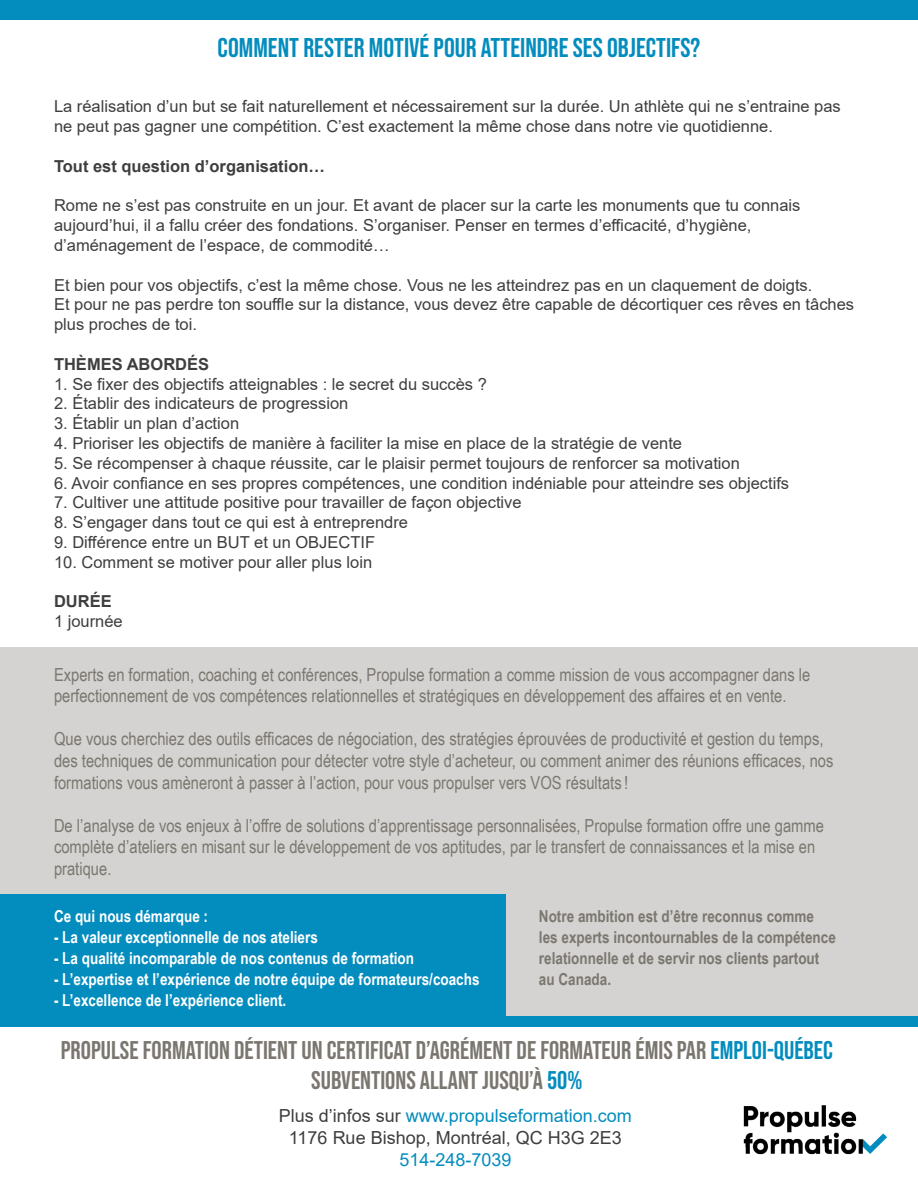
<style>
.page{position:relative;width:918px;height:1188px;background:#fff}
.page>*{position:absolute;margin:0;border:0;box-sizing:border-box;transform-origin:0 0}
.t1{font:27px "Bebas Neue";color:#038cbe}
.t2{font:25.5px "Bebas Neue";color:#7b7770}
.t3{font:18px/21.6px "Arial Narrow";color:#7b7770}
.t4{font:18px "Arial";color:#038cbe}
.t5{font:18px "Arial";color:#3e3e3f}
.t6{font:16.5px/19.8px "Arial";color:#3e3e3f}
.t7{font:700 16.5px "Arial Narrow";color:#fff}
.t8{font:700 16.5px/21px "Arial Narrow";color:#7b7770}
.t9{font:700 16.5px "Arial";color:#3e3e3f}
.s1{color:#038cbe}
.s2{color:#3e3e3f}
</style>
<div class="page">
<div style="left:0;top:647px;width:918px;height:369px;background:#d4d3d1"></div>
<img style="left:743px;top:1105px;width:144px;height:50px">
<div style="left:0;top:0;width:918px;height:20px;background:#038cbe"></div>
<div style="left:0;top:1016px;width:918px;height:11px;background:#038cbe"></div>
<div style="left:0;top:894px;width:506px;height:126px;background:#038cbe"></div>
<p class="t1" style="left:218px;top:33px;width:484px">COMMENT RESTER MOTIVÉ POUR ATTEINDRE SES OBJECTIFS?</p>
<p class="t6" style="left:54px;top:97px;width:788px">La réalisation d’un but se fait naturellement et nécessairement sur la durée. Un athlète qui ne s’entraine pas</p>
<p class="t6" style="left:54px;top:116px;width:721px">ne peut pas gagner une compétition. C’est exactement la même chose dans notre vie quotidienne.</p>
<p class="t9" style="left:54px;top:154px;width:273px">Tout est question d’organisation…</p>
<p class="t6" style="left:54px;top:196px;width:748px">Rome ne s’est pas construite en un jour. Et avant de placer sur la carte les monuments que tu connais aujourd’hui, il a fallu créer des fondations. S’organiser. Penser en termes d’efficacité, d’hygiène, d’aménagement de l’espace, de commodité…</p>
<p class="t6" style="left:54px;top:275px;width:760px">Et bien pour vos objectifs, c’est la même chose. Vous ne les atteindrez pas en un claquement de doigts.</p>
<p class="t6" style="left:54px;top:295px;width:802px">Et pour ne pas perdre ton souffle sur la distance, vous devez être capable de décortiquer ces rêves en tâches plus proches de toi.</p>
<p class="t9" style="left:54px;top:352px;width:157px">THÈMES ABORDÉS</p>
<p class="t6" style="left:54px;top:374px;width:434px">1. Se fixer des objectifs atteignables : le secret du succès ?</p>
<p class="t6" style="left:54px;top:394px;width:296px">2. Établir des indicateurs de progression</p>
<p class="t6" style="left:54px;top:413px;width:187px">3. Établir un plan d’action</p>
<p class="t6" style="left:54px;top:433px;width:630px">4. Prioriser les objectifs de manière à faciliter la mise en place de la stratégie de vente</p>
<p class="t6" style="left:54px;top:453px;width:687px">5. Se récompenser à chaque réussite, car le plaisir permet toujours de renforcer sa motivation</p>
<p class="t6" style="left:54px;top:473px;width:737px">6. Avoir confiance en ses propres compétences, une condition indéniable pour atteindre ses objectifs</p>
<p class="t6" style="left:54px;top:493px;width:469px">7. Cultiver une attitude positive pour travailler de façon objective</p>
<p class="t6" style="left:54px;top:512px;width:356px">8. S’engager dans tout ce qui est à entreprendre</p>
<p class="t6" style="left:54px;top:532px;width:323px">9. Différence entre un BUT et un OBJECTIF</p>
<p class="t6" style="left:54px;top:552px;width:320px">10. Comment se motiver pour aller plus loin</p>
<p class="t9" style="left:54px;top:590px;width:59px">DURÉE</p>
<p class="t6" style="left:54px;top:611px;width:70px">1 journée</p>
<p class="t3" style="left:54px;top:663px;width:758px">Experts en formation, coaching et conférences, Propulse formation a comme mission de vous accompagner dans le perfectionnement de vos compétences relationnelles et stratégiques en développement des affaires et en vente.</p>
<p class="t3" style="left:54px;top:728px;width:781px">Que vous cherchiez des outils efficaces de négociation, des stratégies éprouvées de productivité et gestion du temps, des techniques de communication pour détecter votre style d’acheteur, ou comment animer des réunions efficaces, nos formations vous amèneront à passer à l’action, pour vous propulser vers VOS résultats !</p>
<p class="t3" style="left:54px;top:814px;width:772px">De l’analyse de vos enjeux à l’offre de solutions d’apprentissage personnalisées, Propulse formation offre une gamme complète d’ateliers en misant sur le développement de vos aptitudes, par le transfert de connaissances et la mise en pratique.</p>
<p class="t7" style="left:54px;top:904px;width:156px">Ce qui nous démarque :</p>
<p class="t7" style="left:54px;top:925px;width:265px">- La valeur exceptionnelle de nos ateliers</p>
<p class="t7" style="left:54px;top:946px;width:362px">- La qualité incomparable de nos contenus de formation</p>
<p class="t7" style="left:54px;top:967px;width:427px">- L’expertise et l’expérience de notre équipe de formateurs/coachs</p>
<p class="t7" style="left:54px;top:988px;width:234px">- L’excellence de l’expérience client.</p>
<p class="t8" style="left:539px;top:905px;width:299px">Notre ambition est d’être reconnus comme les experts incontournables de la compétence relationnelle et de servir nos clients partout</p>
<p class="t8" style="left:539px;top:968px;width:74px">au Canada.</p>
<p class="t2" style="left:61px;top:1035px;width:774px">PROPULSE FORMATION DÉTIENT UN CERTIFICAT D’AGRÉMENT DE FORMATEUR ÉMIS PAR <span class="s1">EMPLOI-QUÉBEC</span></p>
<p class="t2" style="left:311px;top:1066px;width:273px">SUBVENTIONS ALLANT JUSQU’À <span class="s1">50%</span></p>
<p class="t4" style="left:279px;top:1104px;width:355px"><span class="s2">Plus d’infos sur</span> www.propulseformation.com</p>
<p class="t5" style="left:289px;top:1125px;width:334px">1176 Rue Bishop, Montréal, QC H3G 2E3</p>
<p class="t4" style="left:399px;top:1147px;width:114px">514-248-7039</p>
</div>
